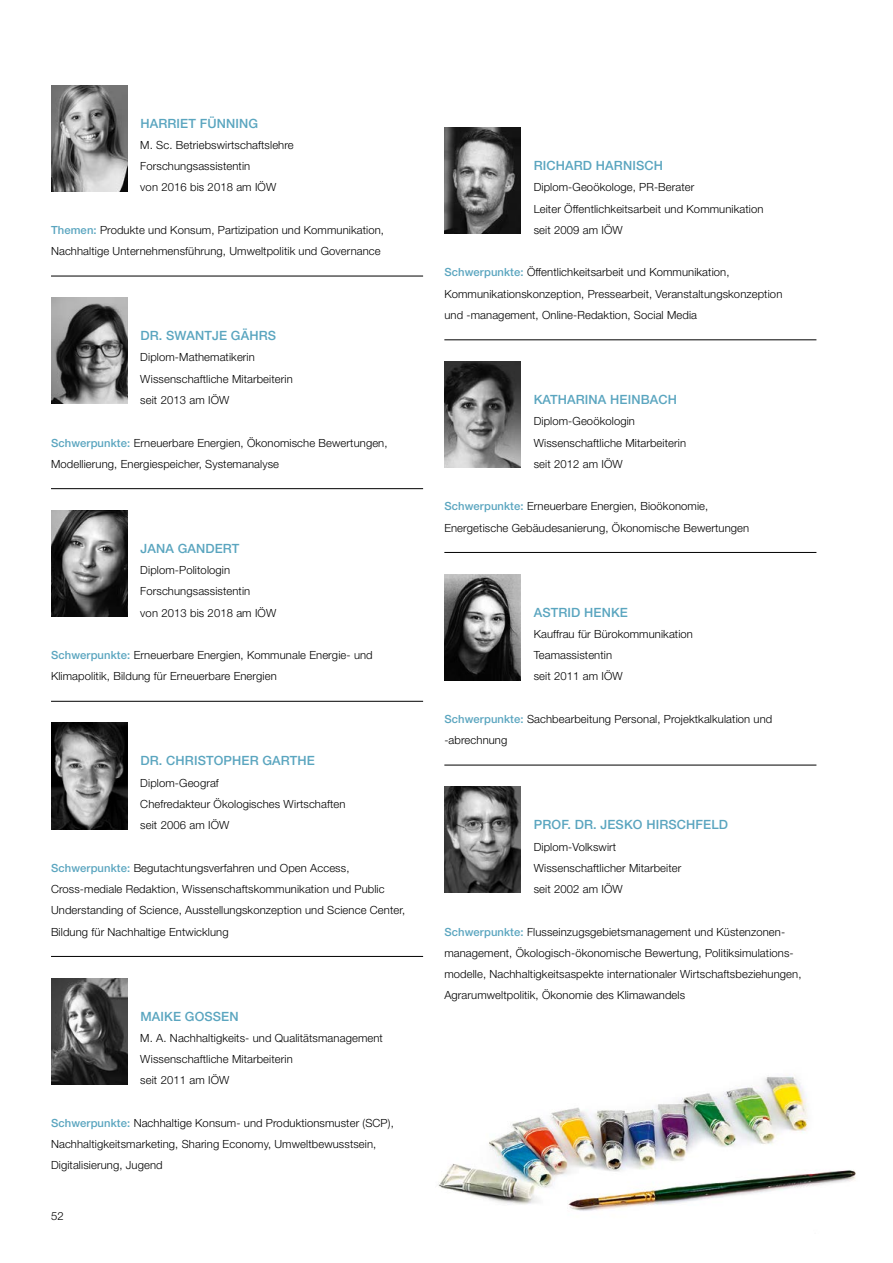
<style>
.page{position:relative;width:893px;height:1263px;background:#fff}
.page>*{position:absolute;margin:0;border:0;box-sizing:border-box;transform-origin:0 0}
.iöw_Mitarbeiter_Text{font:500 12.75px "Helvetica Neue LT Std";letter-spacing:.01em;color:#5aa5bf}
.iöw_Mitarbeiter_Abst{font:300 11.25px/21.3px "Helvetica Neue LT Std";letter-spacing:.01em;color:#000}
.iöw_Mitarbeiter_Text-2{font:300 11.25px "Helvetica Neue LT Std";letter-spacing:.01em;color:#000}
.s1{font-weight:500;color:#5aa5bf}
</style>
<div class="page">
<hr style="left:51px;top:276px;width:372px;height:1px;background:#000">
<hr style="left:51px;top:488px;width:372px;height:1px;background:#000">
<hr style="left:51px;top:701px;width:372px;height:1px;background:#000">
<hr style="left:51px;top:956px;width:372px;height:1px;background:#000">
<img style="left:51px;top:86px;width:77px;height:105px">
<img style="left:51px;top:298px;width:77px;height:106px">
<img style="left:51px;top:510px;width:77px;height:106px">
<img style="left:51px;top:723px;width:77px;height:106px">
<img style="left:51px;top:978px;width:77px;height:106px">
<hr style="left:444px;top:339px;width:372px;height:1px;background:#000">
<hr style="left:444px;top:552px;width:372px;height:1px;background:#000">
<hr style="left:444px;top:765px;width:372px;height:1px;background:#000">
<img style="left:444px;top:128px;width:77px;height:106px">
<img style="left:444px;top:361px;width:77px;height:107px">
<img style="left:444px;top:574px;width:77px;height:106px">
<img style="left:444px;top:787px;width:77px;height:106px">
<img style="left:438px;top:1076px;width:418px;height:135px">
<p class="iöw_Mitarbeiter_Text" style="left:140px;top:115px;width:119px">HARRIET FÜNNING</p>
<p class="iöw_Mitarbeiter_Text-2" style="left:140px;top:138px;width:155px">M. Sc. Betriebswirtschaftslehre</p>
<p class="iöw_Mitarbeiter_Text-2" style="left:140px;top:159px;width:111px">Forschungsassistentin</p>
<p class="iöw_Mitarbeiter_Text-2" style="left:140px;top:180px;width:137px">von 2016 bis 2018 am IÖW</p>
<p class="iöw_Mitarbeiter_Abst" style="left:51px;top:219px;width:335px"><span class="s1">Themen:</span> Produkte und Konsum, Partizipation und Kommunikation,<br>Nachhaltige Unternehmensführung, Umweltpolitik und Governance</p>
<p class="iöw_Mitarbeiter_Text" style="left:140px;top:328px;width:137px">DR. SWANTJE GÄHRS</p>
<p class="iöw_Mitarbeiter_Text-2" style="left:140px;top:351px;width:116px">Diplom-Mathematikerin</p>
<p class="iöw_Mitarbeiter_Text-2" style="left:140px;top:372px;width:154px">Wissenschaftliche Mitarbeiterin</p>
<p class="iöw_Mitarbeiter_Text-2" style="left:140px;top:393px;width:90px">seit 2013 am IÖW</p>
<p class="iöw_Mitarbeiter_Abst" style="left:51px;top:432px;width:338px"><span class="s1">Schwerpunkte:</span> Erneuerbare Energien, Ökonomische Bewertungen,<br>Modellierung, Energiespeicher, Systemanalyse</p>
<p class="iöw_Mitarbeiter_Text" style="left:140px;top:541px;width:100px">JANA GANDERT</p>
<p class="iöw_Mitarbeiter_Text-2" style="left:140px;top:563px;width:91px">Diplom-Politologin</p>
<p class="iöw_Mitarbeiter_Text-2" style="left:140px;top:584px;width:111px">Forschungsassistentin</p>
<p class="iöw_Mitarbeiter_Text-2" style="left:140px;top:606px;width:137px">von 2013 bis 2018 am IÖW</p>
<p class="iöw_Mitarbeiter_Abst" style="left:51px;top:644px;width:323px"><span class="s1">Schwerpunkte:</span> Erneuerbare Energien, Kommunale Energie- und<br>Klimapolitik, Bildung für Erneuerbare Energien</p>
<p class="iöw_Mitarbeiter_Text" style="left:140px;top:753px;width:176px">DR. CHRISTOPHER GARTHE</p>
<p class="iöw_Mitarbeiter_Text-2" style="left:140px;top:776px;width:80px">Diplom-Geograf</p>
<p class="iöw_Mitarbeiter_Text-2" style="left:140px;top:797px;width:207px">Chefredakteur Ökologisches Wirtschaften</p>
<p class="iöw_Mitarbeiter_Text-2" style="left:140px;top:818px;width:90px">seit 2006 am IÖW</p>
<p class="iöw_Mitarbeiter_Abst" style="left:51px;top:857px;width:356px"><span class="s1">Schwerpunkte:</span> Begutachtungsverfahren und Open Access, Cross-mediale Redaktion, Wissenschaftskommunikation und Public Understanding of Science, Ausstellungskonzeption und Science Center, Bildung für Nachhaltige Entwicklung</p>
<p class="iöw_Mitarbeiter_Text" style="left:140px;top:1008px;width:100px">MAIKE GOSSEN</p>
<p class="iöw_Mitarbeiter_Text-2" style="left:140px;top:1031px;width:244px">M. A. Nachhaltigkeits- und Qualitätsmanagement</p>
<p class="iöw_Mitarbeiter_Text-2" style="left:140px;top:1052px;width:154px">Wissenschaftliche Mitarbeiterin</p>
<p class="iöw_Mitarbeiter_Text-2" style="left:140px;top:1073px;width:90px">seit 2011 am IÖW</p>
<p class="iöw_Mitarbeiter_Abst" style="left:51px;top:1112px;width:344px"><span class="s1">Schwerpunkte:</span> Nachhaltige Konsum- und Produktionsmuster (SCP),<br>Nachhaltigkeitsmarketing, Sharing Economy, Umweltbewusstsein,<br>Digitalisierung, Jugend</p>
<p class="iöw_Mitarbeiter_Abst" style="left:51px;top:1205px;width:14px">52</p>
<p class="iöw_Mitarbeiter_Text" style="left:534px;top:158px;width:131px">RICHARD HARNISCH</p>
<p class="iöw_Mitarbeiter_Text-2" style="left:534px;top:180px;width:162px">Diplom-Geoökologe, PR-Berater</p>
<p class="iöw_Mitarbeiter_Text-2" style="left:534px;top:202px;width:231px">Leiter Öffentlichkeitsarbeit und Kommunikation</p>
<p class="iöw_Mitarbeiter_Text-2" style="left:534px;top:223px;width:90px">seit 2009 am IÖW</p>
<p class="iöw_Mitarbeiter_Abst" style="left:444px;top:261px;width:339px"><span class="s1">Schwerpunkte:</span> Öffentlichkeitsarbeit und Kommunikation,<br>Kommunikationskonzeption, Pressearbeit, Veranstaltungskonzeption und -management, Online-Redaktion, Social Media</p>
<p class="iöw_Mitarbeiter_Text" style="left:534px;top:392px;width:145px">KATHARINA HEINBACH</p>
<p class="iöw_Mitarbeiter_Text-2" style="left:534px;top:414px;width:103px">Diplom-Geoökologin</p>
<p class="iöw_Mitarbeiter_Text-2" style="left:534px;top:436px;width:154px">Wissenschaftliche Mitarbeiterin</p>
<p class="iöw_Mitarbeiter_Text-2" style="left:534px;top:457px;width:90px">seit 2012 am IÖW</p>
<p class="iöw_Mitarbeiter_Abst" style="left:444px;top:495px;width:306px"><span class="s1">Schwerpunkte:</span> Erneuerbare Energien, Bioökonomie,<br>Energetische Gebäudesanierung, Ökonomische Bewertungen</p>
<p class="iöw_Mitarbeiter_Text" style="left:534px;top:604px;width:96px">ASTRID HENKE</p>
<p class="iöw_Mitarbeiter_Text-2" style="left:534px;top:627px;width:161px">Kauffrau für Bürokommunikation</p>
<p class="iöw_Mitarbeiter_Text-2" style="left:534px;top:648px;width:80px">Teamassistentin</p>
<p class="iöw_Mitarbeiter_Text-2" style="left:534px;top:669px;width:90px">seit 2011 am IÖW</p>
<p class="iöw_Mitarbeiter_Abst" style="left:444px;top:708px;width:329px"><span class="s1">Schwerpunkte:</span> Sachbearbeitung Personal, Projektkalkulation und -abrechnung</p>
<p class="iöw_Mitarbeiter_Text" style="left:534px;top:817px;width:196px">PROF. DR. JESKO HIRSCHFELD</p>
<p class="iöw_Mitarbeiter_Text-2" style="left:534px;top:840px;width:84px">Diplom-Volkswirt</p>
<p class="iöw_Mitarbeiter_Text-2" style="left:534px;top:861px;width:149px">Wissenschaftlicher Mitarbeiter</p>
<p class="iöw_Mitarbeiter_Text-2" style="left:534px;top:882px;width:90px">seit 2002 am IÖW</p>
<p class="iöw_Mitarbeiter_Abst" style="left:444px;top:921px;width:359px"><span class="s1">Schwerpunkte:</span> Flusseinzugsgebietsmanagement und Küstenzonen&shy;management, Ökologisch-ökonomische Bewertung, Politiksimulations&shy;modelle, Nachhaltigkeitsaspekte internationaler Wirtschaftsbeziehungen, Agrarumweltpolitik, Ökonomie des Klimawandels</p>
</div>
